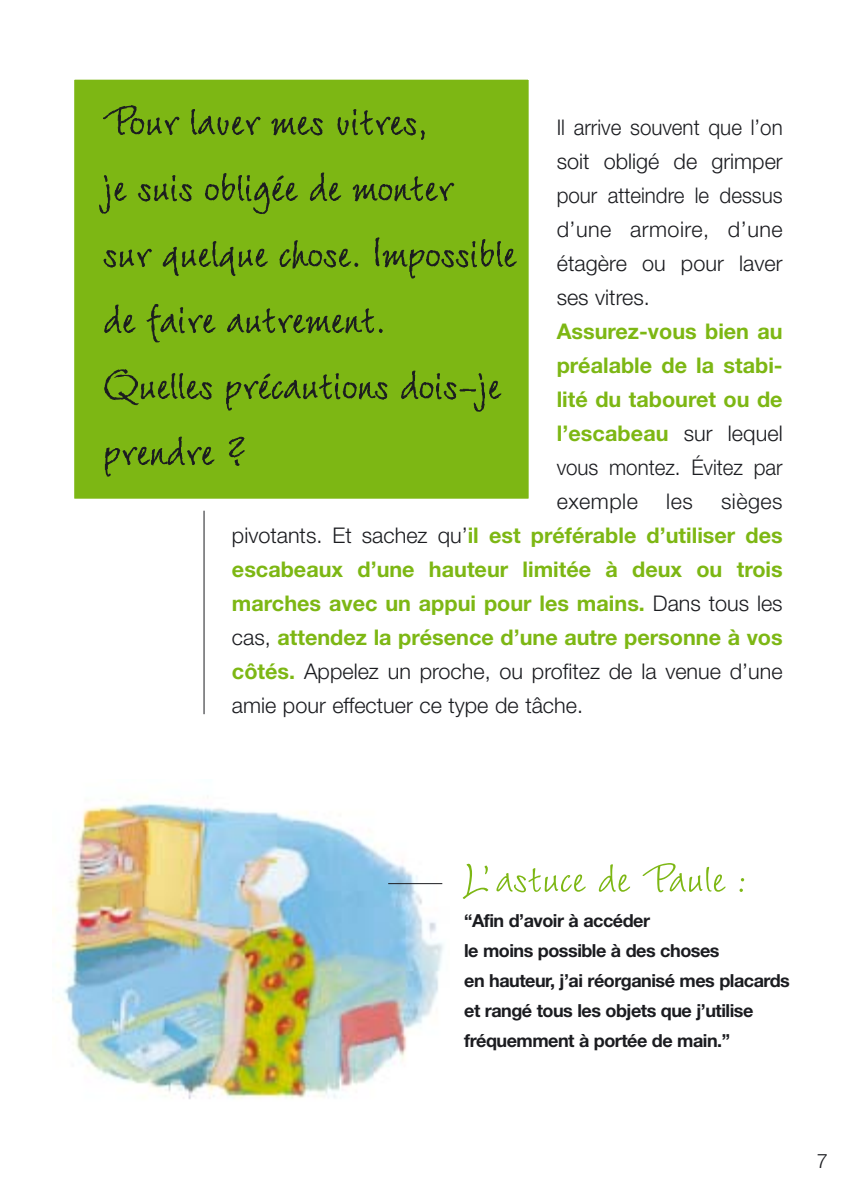
<style>
.page{position:relative;width:851px;height:1191px;background:#fff}
.page>*{position:absolute;margin:0;border:0;box-sizing:border-box;transform-origin:0 0}
.t1{font:60px/66px "Wiesbaden Swing";color:#1b1c20}
.t2{font:60px "Wiesbaden Swing";color:#7db714}
.t3{font:700 21.6px/34px "Helvetica Neue";color:#7db714;text-align:justify}
.t4{font:300 21.6px/34px "Helvetica Neue";letter-spacing:.005em;color:#1b1c20;text-align:justify;scale:.95 1}
.t5{font:300 21.6px "Helvetica Neue";letter-spacing:.005em;color:#1b1c20}
.t6{font:300 20px "Helvetica Neue";color:#1b1c20}
.t7{font:700 18px/30px "Helvetica Neue";letter-spacing:-.03em;color:#1b1c20}
.s1{font-weight:300;color:#1b1c20}
</style>
<div class="page">
<img style="left:53px;top:797px;width:391px;height:302px">
<hr style="left:203px;top:504px;width:1px;height:210px;background:#1b1c20">
<hr style="left:388px;top:883px;width:54px;height:1px;background:#1b1c20">
<div style="left:68px;top:74px;width:466px;height:431px;background:#7db714"></div>
<div style="left:62px;top:68px;width:478px;height:443px;border:12px solid #fff"></div>
<h1 class="t1" style="left:103px;top:80px;width:415px">Pour laver mes vitres,<br>je suis obligée de monter<br>sur quelque chose. Impossible de faire autrement.<br>Quelles précautions dois-je prendre ?</h1>
<p class="t4" style="left:556px;top:112px;width:239px">Il arrive souvent que l’on soit obligé de grimper pour atteindre le dessus d’une armoire, d’une étagère ou pour laver ses vitres.</p>
<p class="t3" style="left:556px;top:316px;width:227px">Assurez-vous bien au préalable de la stabi&shy;lité du tabouret ou de l’escabeau <span class="s1">sur lequel vous montez. Évitez par exemple</span></p>
<p class="t3" style="left:232px;top:486px;width:552px;text-indent:489px"><span class="s1">sièges pivotants. Et sachez qu’</span>il est préférable d’utiliser des escabeaux d’une hauteur limitée à deux ou trois marches avec un appui pour les mains. <span class="s1">Dans tous les cas,</span> attendez la présence d’une autre personne à vos côtés. <span class="s1">Appelez un proche, ou profitez de la venue d’une amie pour effectuer ce type de tâche.</span></p>
<p class="t5" style="left:666px;top:493px;width:28px">les</p>
<h1 class="t2" style="left:464px;top:835px;width:286px">L’astuce de Paule :</h1>
<p class="t7" style="left:464px;top:907px;width:327px">“Afin d’avoir à accéder<br>le moins possible à des choses<br>en hauteur, j’ai réorganisé mes placards et rangé tous les objets que j’utilise fréquemment à portée de main.”</p>
<p class="t6" style="left:816px;top:1153px;width:13px">7</p>
</div>
